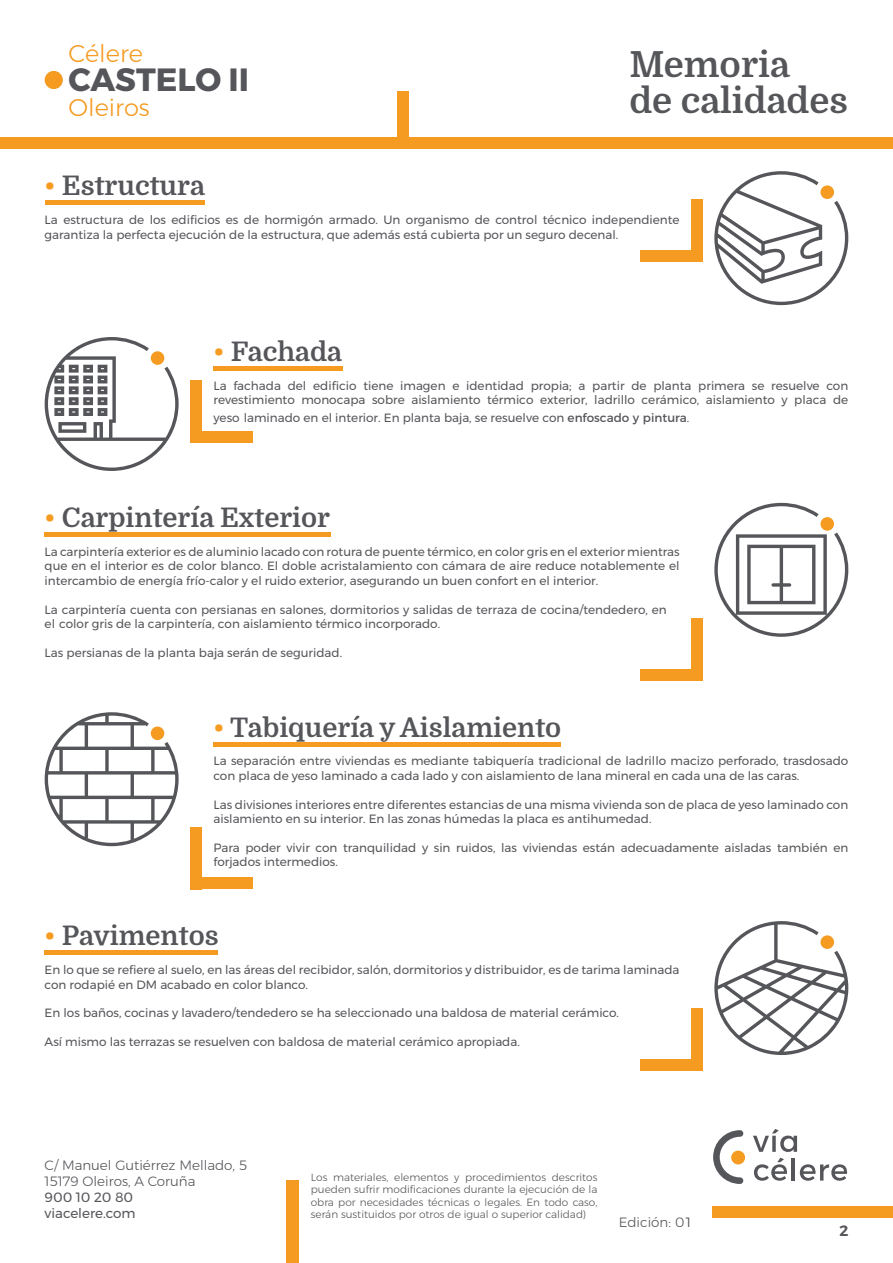
<style>
.page{position:relative;width:893px;height:1263px;background:#fff}
.page>*{position:absolute;margin:0;border:0;box-sizing:border-box;transform-origin:0 0}
.t1{font:700 36px/36px "Domine";color:#55565a}
.t2{font:700 32.1px "Montserrat";color:#55565a}
.t3{font:700 27px "Domine";color:#55565a}
.t4{font:300 24.15px "Montserrat";color:#f59b21}
.t5{font:600 15px "Montserrat";color:#55565a}
.t6{font:300 13.5px/16.2px "Montserrat";color:#55565a}
.t7{font:13.5px/16.2px "Montserrat";color:#55565a}
.t8{font:12px/14.4px "Montserrat";color:#55565a}
.t9{font:300 10.5px/12.6px "Montserrat";color:#55565a;text-align:justify}
.s1{color:#f59b21}
</style>
<div class="page">
<svg style="left:753px;top:1129px;width:44px;height:23px"></svg>
<svg style="left:754px;top:1158px;width:33px;height:23px"></svg>
<hr style="left:792px;top:1158px;width:3px;height:22px;background:#55565a">
<svg style="left:800px;top:1164px;width:47px;height:17px"></svg>
<div style="left:731px;top:1150px;width:14px;height:14px;background:#f59b21;border-radius:50%"></div>
<svg style="left:713px;top:1130px;width:30px;height:54px"></svg>
<div style="left:0;top:137px;width:893px;height:12px;background:#f59b21"></div>
<div style="left:712px;top:1206px;width:181px;height:12px;background:#f59b21"></div>
<div style="left:397px;top:92px;width:12px;height:46px;background:#f59b21"></div>
<div style="left:45px;top:71px;width:18px;height:18px;background:#f59b21;border-radius:50%"></div>
<div style="left:287px;top:1181px;width:12px;height:82px;background:#f59b21"></div>
<hr style="left:45px;top:201px;width:160px;height:4px;background:#f59b21">
<div style="left:45px;top:532px;width:286px;height:5px;background:#f59b21"></div>
<hr style="left:45px;top:951px;width:173px;height:4px;background:#f59b21">
<hr style="left:213px;top:367px;width:130px;height:4px;background:#f59b21">
<hr style="left:213px;top:742px;width:348px;height:4px;background:#f59b21">
<svg style="left:714px;top:171px;width:134px;height:134px"></svg>
<svg style="left:45px;top:337px;width:134px;height:134px"></svg>
<div style="left:640px;top:250px;width:62px;height:12px;background:#f59b21"></div>
<div style="left:691px;top:200px;width:11px;height:62px;background:#f59b21"></div>
<div style="left:640px;top:669px;width:62px;height:11px;background:#f59b21"></div>
<div style="left:691px;top:618px;width:11px;height:62px;background:#f59b21"></div>
<div style="left:640px;top:1059px;width:62px;height:11px;background:#f59b21"></div>
<div style="left:691px;top:1008px;width:11px;height:62px;background:#f59b21"></div>
<div style="left:190px;top:381px;width:12px;height:62px;background:#f59b21"></div>
<div style="left:190px;top:431px;width:62px;height:12px;background:#f59b21"></div>
<div style="left:190px;top:827px;width:12px;height:62px;background:#f59b21"></div>
<div style="left:190px;top:877px;width:62px;height:12px;background:#f59b21"></div>
<svg style="left:714px;top:503px;width:134px;height:134px"></svg>
<svg style="left:44px;top:712px;width:135px;height:134px"></svg>
<svg style="left:714px;top:921px;width:134px;height:134px"></svg>
<h3 class="t4" style="left:69px;top:36px;width:76px">Célere</h3>
<h2 class="t2" style="left:69px;top:54px;width:182px">CASTELO II</h2>
<h3 class="t4" style="left:69px;top:89px;width:83px">Oleiros</h3>
<h3 class="t3" style="left:45px;top:171px;width:162px"><span class="s1">•</span> Estructura</h3>
<h1 class="t1" style="left:629px;top:47px;width:220px">Memoria<br>de calidades</h1>
<p class="t8" style="left:45px;top:213px;width:636px">La estructura de los edificios es de hormigón armado. Un organismo de control técnico independiente garantiza la perfecta ejecución de la estructura, que además está cubierta por un seguro decenal.</p>
<h3 class="t3" style="left:213px;top:337px;width:130px"><span class="s1">•</span> Fachada</h3>
<p class="t8" style="left:213px;top:378px;width:636px">La fachada del edificio tiene imagen e identidad propia; a partir de planta primera se resuelve con revestimiento monocapa sobre aislamiento térmico exterior, ladrillo cerámico, aislamiento y placa de</p>
<p class="t8" style="left:213px;top:410px;width:477px">yeso laminado en el interior. En planta baja, se resuelve con enfoscado y pintura.</p>
<h3 class="t3" style="left:45px;top:503px;width:287px"><span class="s1">•</span> Carpintería Exterior</h3>
<p class="t8" style="left:45px;top:544px;width:636px;text-align:justify">La carpintería exterior es de aluminio lacado con rotura de puente térmico, en color gris en el exterior mientras que en el interior es de color blanco. El doble acristalamiento con cámara de aire reduce notablemente el intercambio de energía frío-calor y el ruido exterior, asegurando un buen confort en el interior.</p>
<p class="t8" style="left:45px;top:602px;width:624px">La carpintería cuenta con persianas en salones, dormitorios y salidas de terraza de cocina/tendedero, en el color gris de la carpintería, con aislamiento térmico incorporado.</p>
<p class="t8" style="left:45px;top:645px;width:299px">Las persianas de la planta baja serán de seguridad.</p>
<h3 class="t3" style="left:213px;top:712px;width:349px"><span class="s1">•</span> Tabiquería y Aislamiento</h3>
<p class="t8" style="left:213px;top:754px;width:636px">La separación entre viviendas es mediante tabiquería tradicional de ladrillo macizo perforado, trasdosado con placa de yeso laminado a cada lado y con aislamiento de lana mineral en cada una de las caras.</p>
<p class="t8" style="left:213px;top:797px;width:636px">Las divisiones interiores entre diferentes estancias de una misma vivienda son de placa de yeso laminado con aislamiento en su interior. En las zonas húmedas la placa es antihumedad.</p>
<p class="t8" style="left:213px;top:840px;width:636px">Para poder vivir con tranquilidad y sin ruidos, las viviendas están adecuadamente aisladas también en forjados intermedios.</p>
<h3 class="t3" style="left:45px;top:921px;width:175px"><span class="s1">•</span> Pavimentos</h3>
<p class="t8" style="left:45px;top:962px;width:636px">En lo que se refiere al suelo, en las áreas del recibidor, salón, dormitorios y distribuidor, es de tarima laminada con rodapié en DM acabado en color blanco.</p>
<p class="t8" style="left:45px;top:1006px;width:576px">En los baños, cocinas y lavadero/tendedero se ha seleccionado una baldosa de material cerámico.</p>
<p class="t8" style="left:45px;top:1034px;width:477px">Así mismo las terrazas se resuelven con baldosa de material cerámico apropiada.</p>
<p class="t6" style="left:45px;top:1156px;width:204px">C/ Manuel Gutiérrez Mellado, 5<br>15179 Oleiros, A Coruña</p>
<p class="t7" style="left:45px;top:1189px;width:93px">900 10 20 80 viacelere.com</p>
<p class="t9" style="left:311px;top:1170px;width:288px">Los materiales, elementos y procedimientos descritos pueden sufrir modificaciones durante la ejecución de la obra por necesidades técnicas o legales. En todo caso, serán sustituidos por otros de igual o superior calidad)</p>
<p class="t6" style="left:619px;top:1214px;width:76px">Edición: 01</p>
<p class="t5" style="left:839px;top:1219px;width:10px">2</p>
</div>
